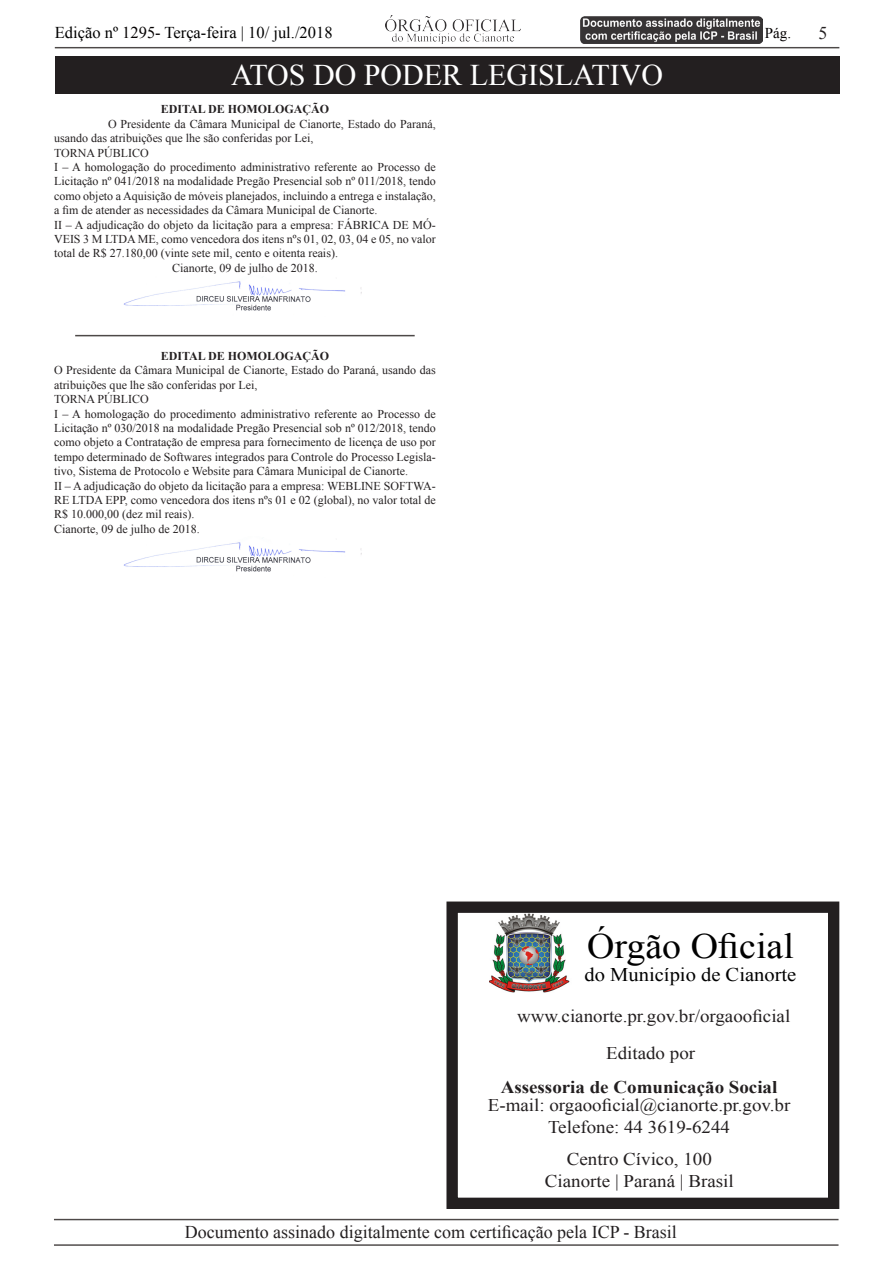
<style>
.page{position:relative;width:893px;height:1263px;background:#fff}
.page>*{position:absolute;margin:0;border:0;box-sizing:border-box;transform-origin:0 0}
.t1{font:35.7px "Times New Roman";color:#000;scale:1.06 1}
.t2{font:30px "Times New Roman";color:#fff}
.t3{font:19.35px "Times New Roman";color:#000;scale:1.06 1}
.t4{font:18px "Times New Roman";color:#231f20}
.t5{font:17.85px/21.5px "Times New Roman";color:#231f20;text-align:center;scale:1.06 1}
.t6{font:700 17.85px "Times New Roman";color:#231f20;scale:1.06 1}
.t7{font:16.5px "Times New Roman";color:#000}
.t8{font:15px "Times New Roman";color:#040000}
.t9{font:12px/14.4px "Times New Roman";color:#231f20;text-align:justify}
.t10{font:700 12px "Times New Roman";color:#231f20}
.s1{color:#040000}
.s2{font-size:21px}
</style>
<div class="page">
<hr style="left:54px;top:1219px;width:784px;height:1px;background:#4d4948">
<hr style="left:55px;top:47px;width:784px;height:1px;background:#4d4948">
<hr style="left:54px;top:1244px;width:784px;height:2px;background:#4d4948">
<img style="left:385px;top:15px;width:135px;height:29px">
<img style="left:581px;top:17px;width:181px;height:26px">
<div style="left:55px;top:56px;width:785px;height:38px;background:#231f20"></div>
<img style="left:123px;top:281px;width:239px;height:30px">
<img style="left:123px;top:542px;width:239px;height:30px">
<div style="left:446px;top:901px;width:393px;height:308px;border:11px solid #231f20"></div>
<img style="left:489px;top:913px;width:81px;height:80px">
<hr style="left:75px;top:335px;width:340px;height:1px;background:#4d4948">
<h3 class="t7" style="left:55px;top:21px;width:279px">Edição nº <span class="s1">1295-</span> Terça-feira | 10/ jul./2018</h3>
<p class="t8" style="left:755px;top:23px;width:37px"><span class="s2">|</span> Pág.</p>
<h3 class="t4" style="left:818px;top:21px;width:10px">5</h3>
<p class="t2" style="left:231px;top:55px;width:433px">ATOS DO PODER LEGISLATIVO</p>
<p class="t10" style="left:161px;top:101px;width:170px">EDITAL DE HOMOLOGAÇÃO</p>
<p class="t9" style="left:54px;top:116px;width:383px;text-indent:54px">O Presidente da Câmara Municipal de Cianorte, Estado do Paraná, usando das atribuições que lhe são conferidas por Lei,</p>
<p class="t9" style="left:54px;top:145px;width:96px">TORNA PÚBLICO</p>
<p class="t9" style="left:54px;top:160px;width:383px">I – A homologação do procedimento administrativo referente ao Processo de Licitação nº 041/2018 na modalidade Pregão Presencial sob nº 011/2018, tendo como objeto a Aquisição de móveis planejados, incluindo a entrega e instalação, a fim de atender as necessidades da Câmara Municipal de Cianorte.</p>
<p class="t9" style="left:54px;top:217px;width:383px">II – A adjudicação do objeto da licitação para a empresa: FÁBRICA DE MÓ-VEIS 3 M LTDA ME, como vencedora dos itens nºs 01, 02, 03, 04 e 05, no valor total de R$ 27.180,00 (vinte sete mil, cento e oitenta reais).</p>
<p class="t9" style="left:172px;top:260px;width:147px">Cianorte, 09 de julho de 2018.</p>
<p class="t10" style="left:161px;top:348px;width:170px">EDITAL DE HOMOLOGAÇÃO</p>
<p class="t9" style="left:54px;top:363px;width:383px">O Presidente da Câmara Municipal de Cianorte, Estado do Paraná, usando das atribuições que lhe são conferidas por Lei,</p>
<p class="t9" style="left:54px;top:392px;width:96px">TORNA PÚBLICO</p>
<p class="t9" style="left:54px;top:406px;width:383px">I – A homologação do procedimento administrativo referente ao Processo de Licitação nº 030/2018 na modalidade Pregão Presencial sob nº 012/2018, tendo como objeto a Contratação de empresa para fornecimento de licença de uso por tempo determinado de Softwares integrados para Controle do Processo Legisla&shy;tivo, Sistema de Protocolo e Website para Câmara Municipal de Cianorte.</p>
<p class="t9" style="left:54px;top:478px;width:383px">II – A adjudicação do objeto da licitação para a empresa: WEBLINE SOFTWA-RE LTDA EPP, como vencedora dos itens nºs 01 e 02 (global), no valor total de R$ 10.000,00 (dez mil reais).</p>
<p class="t9" style="left:54px;top:521px;width:147px">Cianorte, 09 de julho de 2018.</p>
<p class="t1" style="left:587px;top:922px;width:197px">Órgão Oficial</p>
<p class="t3" style="left:585px;top:962px;width:201px">do Município de Cianorte</p>
<p class="t5" style="left:517px;top:1005px;width:259px">www.cianorte.pr.gov.br/orgaooficial</p>
<p class="t5" style="left:606px;top:1042px;width:86px">Editado por</p>
<p class="t6" style="left:501px;top:1075px;width:263px">Assessoria de Comunicação Social</p>
<p class="t5" style="left:488px;top:1094px;width:287px">E-mail: orgaooficial@cianorte.pr.gov.br<br>Telefone: 44 3619-6244</p>
<p class="t5" style="left:567px;top:1148px;width:138px">Centro Cívico, 100</p>
<p class="t5" style="left:545px;top:1170px;width:180px">Cianorte | Paraná | Brasil</p>
<h3 class="t4" style="left:185px;top:1220px;width:494px">Documento assinado digitalmente com certificação pela ICP - Brasil</h3>
</div>
